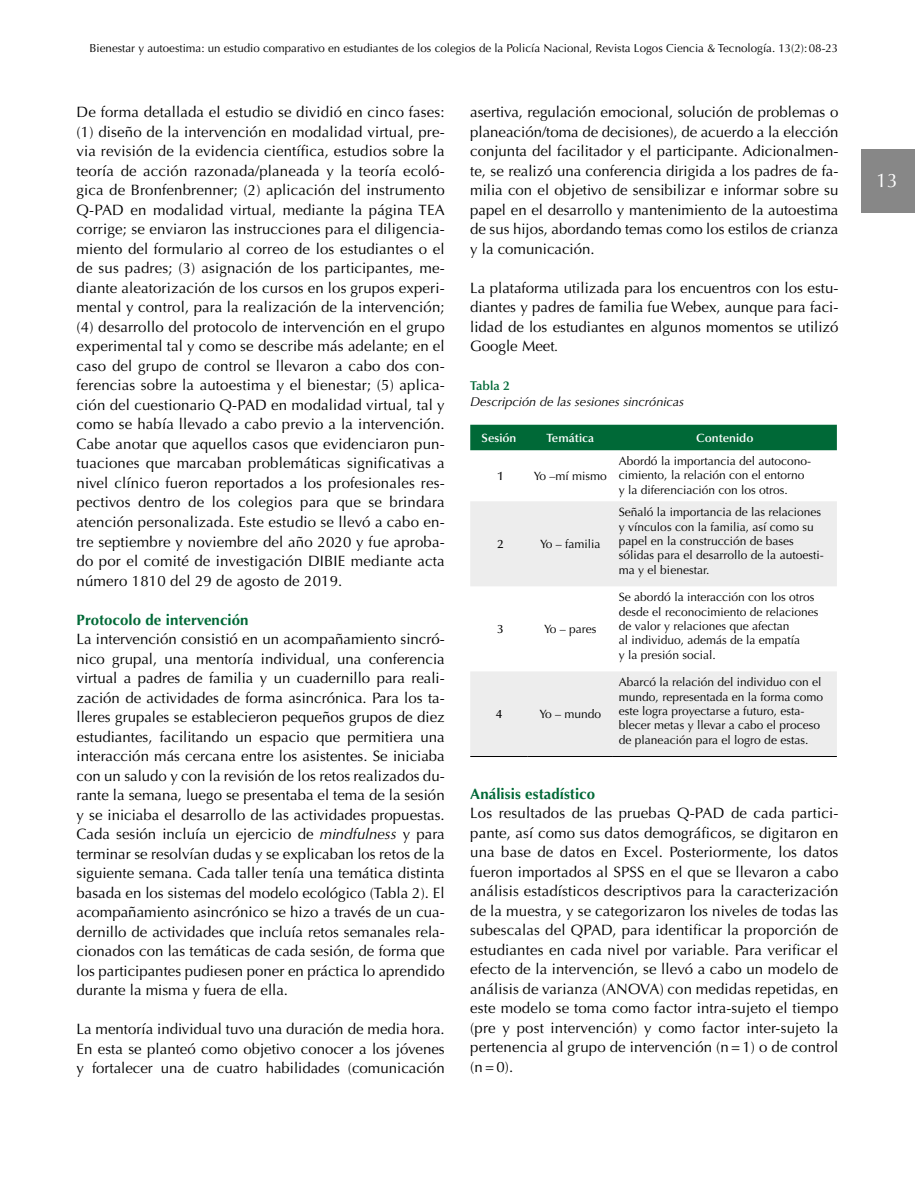
<style>
.page{position:relative;width:915px;height:1191px;background:#fff}
.page>*{position:absolute;margin:0;border:0;box-sizing:border-box;transform-origin:0 0}
.t1{font:19.5px "Optima LT Std";color:#fff}
.Tex1_Contenido{font:15px/19.5px "Optima LT Std";color:#000;text-align:justify}
.T4_Tit3nivel{font:700 15px "Optima LT Std";letter-spacing:.005em;color:#006937}
.T7_TitFigura_TexNegr{font:italic 12.75px "Optima LT Std";color:#000}
.T7_TitFig_Tab_verde{font:600 12.75px "Optima LT Std";color:#006937}
.Tex6d_Textabla_izq{font:12px/14.4px "Optima LT Std";color:#000}
.Tex6_Textabla{font:12px "Optima LT Std";color:#000}
.Tex7_TitColtabla{font:600 12px "Optima LT Std";color:#fff}
.Tex6c_ColTex_Medium{font:500 12px "Optima LT Std";color:#000}
.t2{font:11.55px "Optima LT Std";color:#000}
.s1{font-style:italic}
</style>
<div class="page">
<div style="left:860px;top:149px;width:54px;height:64px;background:#878787"></div>
<div style="left:470px;top:425px;width:366px;height:25px;background:#006937"></div>
<svg style="left:470px;top:501px;width:366px;height:255px;fill:#ededed"></svg>
<hr style="left:470px;top:756px;width:57px;height:1px;background:#000">
<hr style="left:527px;top:756px;width:85px;height:1px;background:#000">
<hr style="left:612px;top:756px;width:224px;height:1px;background:#000">
<p class="t2" style="left:89px;top:41px;width:750px">Bienestar y autoestima: un estudio comparativo en estudiantes de los colegios de la Policía Nacional, Revista Logos Ciencia &amp; Tecnología. 13(2):08-23</p>
<p class="Tex1_Contenido" style="left:77px;top:103px;width:369px">De forma detallada el estudio se dividió en cinco fases: (1) diseño de la intervención en modalidad virtual, pre&shy;via revisión de la evidencia científica, estudios sobre la teoría de acción razonada/planeada y la teoría ecoló&shy;gica de Bronfenbrenner; (2) aplicación del instrumento Q-PAD en modalidad virtual, mediante la página TEA corrige; se enviaron las instrucciones para el diligencia&shy;miento del formulario al correo de los estudiantes o el de sus padres; (3) asignación de los participantes, me&shy;diante aleatorización de los cursos en los grupos experi&shy;mental y control, para la realización de la intervención; (4) desarrollo del protocolo de intervención en el grupo experimental tal y como se describe más adelante; en el caso del grupo de control se llevaron a cabo dos con&shy;ferencias sobre la autoestima y el bienestar; (5) aplica&shy;ción del cuestionario Q-PAD en modalidad virtual, tal y como se había llevado a cabo previo a la intervención.<br>Cabe anotar que aquellos casos que evidenciaron pun&shy;tuaciones que marcaban problemáticas significativas a nivel clínico fueron reportados a los profesionales res&shy;pectivos dentro de los colegios para que se brindara atención personalizada. Este estudio se llevó a cabo en&shy;tre septiembre y noviembre del año 2020 y fue aproba&shy;do por el comité de investigación DIBIE mediante acta número 1810 del 29 de agosto de 2019.</p>
<p class="T4_Tit3nivel" style="left:77px;top:611px;width:173px">Protocolo de intervención</p>
<p class="Tex1_Contenido" style="left:77px;top:629px;width:369px">La intervención consistió en un acompañamiento sincró&shy;nico grupal, una mentoría individual, una conferencia virtual a padres de familia y un cuadernillo para reali&shy;zación de actividades de forma asincrónica. Para los ta&shy;lleres grupales se establecieron pequeños grupos de diez estudiantes, facilitando un espacio que permitiera una interacción más cercana entre los asistentes. Se iniciaba con un saludo y con la revisión de los retos realizados du&shy;rante la semana, luego se presentaba el tema de la sesión y se iniciaba el desarrollo de las actividades propuestas.<br>Cada sesión incluía un ejercicio de <span class="s1">mindfulness</span> y para terminar se resolvían dudas y se explicaban los retos de la siguiente semana. Cada taller tenía una temática distinta basada en los sistemas del modelo ecológico (Tabla 2). El acompañamiento asincrónico se hizo a través de un cua&shy;dernillo de actividades que incluía retos semanales rela&shy;cionados con las temáticas de cada sesión, de forma que los participantes pudiesen poner en práctica lo aprendido durante la misma y fuera de ella.</p>
<p class="Tex1_Contenido" style="left:77px;top:1019px;width:369px">La mentoría individual tuvo una duración de media hora.<br>En esta se planteó como objetivo conocer a los jóvenes y fortalecer una de cuatro habilidades (comunicación</p>
<p class="Tex1_Contenido" style="left:470px;top:103px;width:369px">asertiva, regulación emocional, solución de problemas o planeación/toma de decisiones), de acuerdo a la elección conjunta del facilitador y el participante. Adicionalmen&shy;te, se realizó una conferencia dirigida a los padres de fa&shy;milia con el objetivo de sensibilizar e informar sobre su papel en el desarrollo y mantenimiento de la autoestima de sus hijos, abordando temas como los estilos de crianza y la comunicación.</p>
<p class="Tex1_Contenido" style="left:470px;top:278px;width:369px">La plataforma utilizada para los encuentros con los estu&shy;diantes y padres de familia fue Webex, aunque para faci&shy;lidad de los estudiantes en algunos momentos se utilizó Google Meet<span class="s1">.</span></p>
<p class="T7_TitFig_Tab_verde" style="left:470px;top:378px;width:41px">Tabla 2</p>
<p class="T7_TitFigura_TexNegr" style="left:470px;top:394px;width:215px">Descripción de las sesiones sincrónicas</p>
<p class="Tex7_TitColtabla" style="left:481px;top:431px;width:36px">Sesión</p>
<p class="Tex7_TitColtabla" style="left:546px;top:431px;width:49px">Temática</p>
<p class="Tex7_TitColtabla" style="left:696px;top:431px;width:59px">Contenido</p>
<p class="Tex6c_ColTex_Medium" style="left:497px;top:469px;width:7px">1</p>
<p class="Tex6_Textabla" style="left:533px;top:469px;width:75px">Yo –mí mismo</p>
<p class="Tex6d_Textabla_izq" style="left:618px;top:454px;width:194px">Abordó la importancia del autocono&shy;cimiento, la relación con el entorno y la diferenciación con los otros.</p>
<p class="Tex6c_ColTex_Medium" style="left:497px;top:537px;width:7px">2</p>
<p class="Tex6_Textabla" style="left:540px;top:537px;width:62px">Yo – familia</p>
<p class="Tex6c_ColTex_Medium" style="left:497px;top:622px;width:7px">3</p>
<p class="Tex6_Textabla" style="left:544px;top:622px;width:54px">Yo – pares</p>
<p class="Tex6c_ColTex_Medium" style="left:496px;top:707px;width:7px">4</p>
<p class="Tex6_Textabla" style="left:539px;top:707px;width:63px">Yo – mundo</p>
<p class="Tex6d_Textabla_izq" style="left:618px;top:505px;width:206px">Señaló la importancia de las relaciones y vínculos con la familia, así como su papel en la construcción de bases sólidas para el desarrollo de la autoesti&shy;ma y el bienestar.</p>
<p class="Tex6d_Textabla_izq" style="left:618px;top:590px;width:201px">Se abordó la interacción con los otros desde el reconocimiento de relaciones de valor y relaciones que afectan<br>al individuo, además de la empatía<br>y la presión social.</p>
<p class="Tex6d_Textabla_izq" style="left:618px;top:675px;width:206px">Abarcó la relación del individuo con el mundo, representada en la forma como este logra proyectarse a futuro, esta&shy;blecer metas y llevar a cabo el proceso de planeación para el logro de estas.</p>
<p class="T4_Tit3nivel" style="left:470px;top:785px;width:126px">Análisis estadístico</p>
<p class="Tex1_Contenido" style="left:470px;top:803px;width:369px">Los resultados de las pruebas Q-PAD de cada partici&shy;pante, así como sus datos demográficos, se digitaron en una base de datos en Excel. Posteriormente, los datos fueron importados al SPSS en el que se llevaron a cabo análisis estadísticos descriptivos para la caracterización de la muestra, y se categorizaron los niveles de todas las subescalas del QPAD, para identificar la proporción de estudiantes en cada nivel por variable. Para verificar el efecto de la intervención, se llevó a cabo un modelo de análisis de varianza (ANOVA) con medidas repetidas, en este modelo se toma como factor intra-sujeto el tiempo (pre y post intervención) y como factor inter-sujeto la pertenencia al grupo de intervención (n=1) o de control (n=0).</p>
<h1 class="t1" style="left:875px;top:169px;width:23px">13</h1>
</div>
